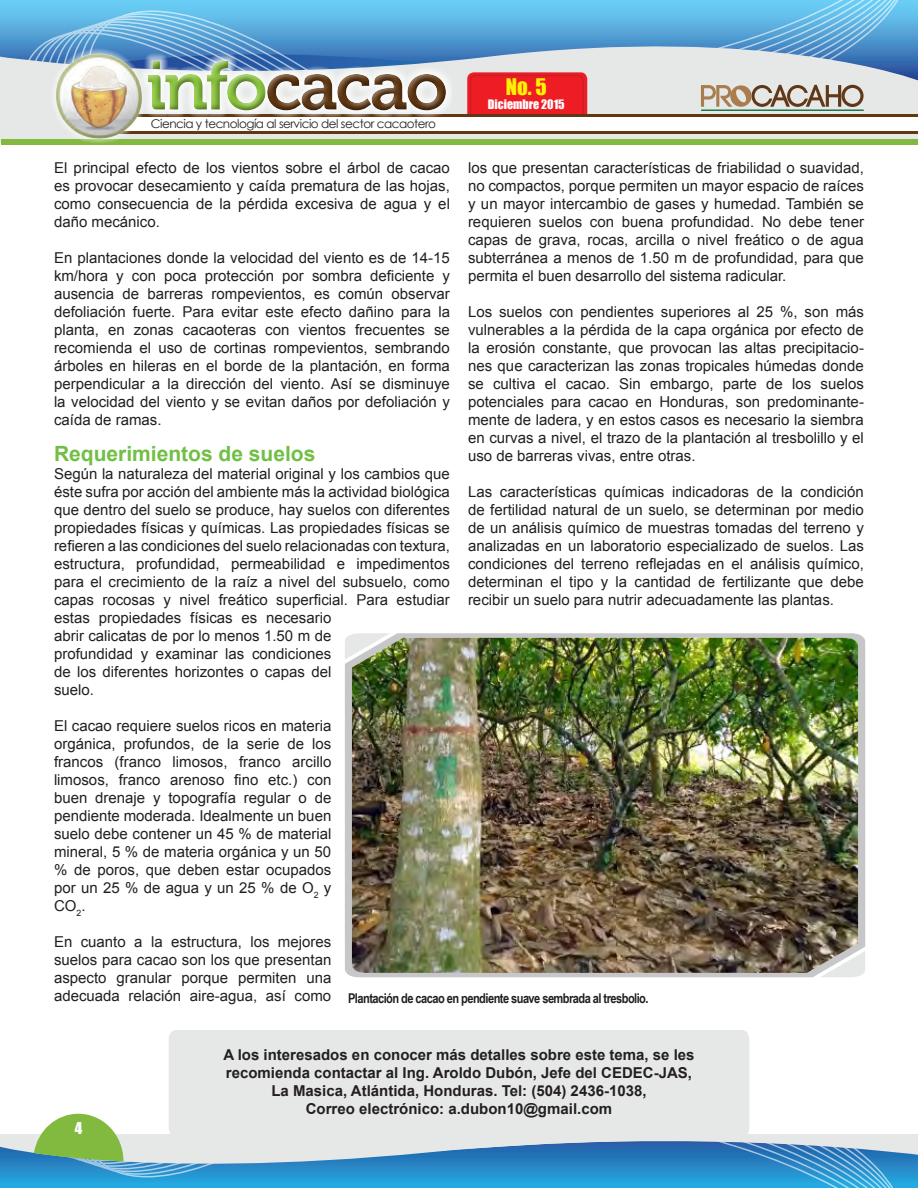
<style>
.page{position:relative;width:918px;height:1188px;background:#fff}
.page>*{position:absolute;margin:0;border:0;box-sizing:border-box;transform-origin:0 0}
.cuerpo{font:700 21px "Arial";color:#71bf44}
.t1{font:21px "Impact";color:#fff101}
.cuerpo-2{font:15px/18px "Arial";color:#231f20;text-align:justify}
.t2{font:700 15px "Arial";color:#231f20}
.t3{font:15px "Impact";color:#fff}
.Pie_de_Foto_Italic{font:700 13.5px "Arial Narrow";letter-spacing:-.04em;color:#231f20}
.t4{font:12px "Century Gothic";letter-spacing:-.04em;color:#231f20}
.t5{font:12px "Impact";color:#fff}
</style>
<div class="page">
<div style="left:0;top:1181px;width:918px;height:7px;background:#25a9e0"></div>
<div style="left:388px;top:1181px;width:505px;height:7px;background:#25a9e0"></div>
<svg style="left:0;top:1134px;width:918px;height:47px;background:#569dcd"></svg>
<svg style="left:15px;top:1113px;width:320px;height:64px;background:#9fc7c3"></svg>
<svg style="left:0;top:24px;width:918px;height:118px;background:#bfd1d2"></svg>
<div style="left:1px;top:140px;width:917px;height:5px;background:#82ba40"></div>
<div style="left:96px;top:116px;width:822px;height:16px;background:#fff"></div>
<hr style="left:96px;top:132px;width:822px;height:2px;background:#613812">
<hr style="left:96px;top:114px;width:822px;height:2px;background:#613812">
<svg style="left:20px;top:0;width:878px;height:122px;background:#94b3cd"></svg>
<div style="left:145px;top:59px;width:302px;height:53px;background:#231f20;opacity:.75"></div>
<svg style="left:49px;top:47px;width:97px;height:96px"></svg>
<div style="left:54px;top:52px;width:91px;height:90px;background:#231f20;opacity:.75"></div>
<div style="left:169px;top:1030px;width:580px;height:107px;background:#e6e8e8"></div>
<svg style="left:345px;top:633px;width:520px;height:344px;background:#c7c7c8"></svg>
<svg style="left:345px;top:633px;width:45px;height:27px"></svg>
<svg style="left:820px;top:951px;width:45px;height:26px"></svg>
<img style="left:352px;top:638px;width:506px;height:335px">
<p class="t1" style="left:506px;top:70px;width:42px">No. 5</p>
<p class="t5" style="left:488px;top:95px;width:78px">Diciembre 2015</p>
<p class="t4" style="left:151px;top:116px;width:287px">Ciencia y tecnología al servicio del sector cacaotero</p>
<p class="cuerpo-2" style="left:54px;top:159px;width:397px">El principal efecto de los vientos sobre el árbol de cacao es provocar desecamiento y caída prematura de las hojas, como consecuencia de la pérdida excesiva de agua y el daño mecánico.</p>
<p class="cuerpo-2" style="left:54px;top:249px;width:398px">En plantaciones donde la velocidad del viento es de 14-15 km/hora y con poca protección por sombra deficiente y ausencia de barreras rompevientos, es común observar defoliación fuerte. Para evitar este efecto dañino para la planta, en zonas cacaoteras con vientos frecuentes se recomienda el uso de cortinas rompevientos, sembrando árboles en hileras en el borde de la plantación, en forma perpendicular a la dirección del viento. Así se disminuye la velocidad del viento y se evitan daños por defoliación y caída de ramas.</p>
<p class="cuerpo" style="left:54px;top:440px;width:263px">Requerimientos de suelos</p>
<p class="cuerpo-2" style="left:54px;top:465px;width:397px;text-align:left">Según la naturaleza del material original y los cambios que éste sufra por acción del ambiente más la actividad biológica que dentro del suelo se produce, hay suelos con diferentes propiedades físicas y químicas. Las propiedades físicas se refieren a las condiciones del suelo relacionadas con textura, estructura, profundidad, permeabilidad e impedimentos para el crecimiento de la raíz a nivel del subsuelo, como capas rocosas y nivel freático superficial. Para estudiar estas propiedades físicas es necesario<br>abrir calicatas de por lo menos 1.50 m de<br>profundidad y examinar las condiciones<br>de los diferentes horizontes o capas del<br>suelo.</p>
<p class="cuerpo-2" style="left:54px;top:717px;width:279px">El cacao requiere suelos ricos en materia orgánica, profundos, de la serie de los francos (franco limosos, franco arcillo limosos, franco arenoso fino etc.) con buen drenaje y topografía regular o de pendiente moderada. Idealmente un buen suelo debe contener un 45 % de material mineral, 5 % de materia orgánica y un 50 % de poros, que deben estar ocupados por un 25 % de agua y un 25 % de O<sub>2</sub> y CO<sub>2</sub>.</p>
<p class="cuerpo-2" style="left:54px;top:933px;width:279px">En cuanto a la estructura, los mejores suelos para cacao son los que presentan aspecto granular porque permiten una adecuada relación aire-agua, así como</p>
<p class="cuerpo-2" style="left:468px;top:159px;width:397px">los que presentan características de friabilidad o suavidad, no compactos, porque permiten un mayor espacio de raíces y un mayor intercambio de gases y humedad. También se requieren suelos con buena profundidad. No debe tener capas de grava, rocas, arcilla o nivel freático o de agua subterránea a menos de 1.50 m de profundidad, para que permita el buen desarrollo del sistema radicular.</p>
<p class="cuerpo-2" style="left:468px;top:303px;width:398px">Los suelos con pendientes superiores al 25 %, son más vulnerables a la pérdida de la capa orgánica por efecto de la erosión constante, que provocan las altas precipitacio&shy;nes que caracterizan las zonas tropicales húmedas donde se cultiva el cacao. Sin embargo, parte de los suelos potenciales para cacao en Honduras, son predominante&shy;mente de ladera, y en estos casos es necesario la siembra en curvas a nivel, el trazo de la plantación al tresbolillo y el uso de barreras vivas, entre otras.</p>
<p class="cuerpo-2" style="left:468px;top:483px;width:397px">Las características químicas indicadoras de la condición de fertilidad natural de un suelo, se determinan por medio de un análisis químico de muestras tomadas del terreno y analizadas en un laboratorio especializado de suelos. Las condiciones del terreno reflejadas en el análisis químico, determinan el tipo y la cantidad de fertilizante que debe recibir un suelo para nutrir adecuadamente las plantas.</p>
<p class="Pie_de_Foto_Italic" style="left:348px;top:988px;width:302px">Plantación de cacao en pendiente suave sembrada al tresbolio.</p>
<p class="t3" style="left:75px;top:1117px;width:9px">4</p>
<p class="t2" style="left:223px;top:1045px;width:473px">A los interesados en conocer más detalles sobre este tema, se les</p>
<p class="t2" style="left:226px;top:1063px;width:468px">recomienda contactar al Ing. Aroldo Dubón, Jefe del CEDEC-JAS,</p>
<p class="t2" style="left:271px;top:1081px;width:377px">La Masica, Atlántida, Honduras. Tel: (504) 2436-1038,</p>
<p class="t2" style="left:306px;top:1099px;width:308px">Correo electrónico: a.dubon10@gmail.com</p>
</div>
